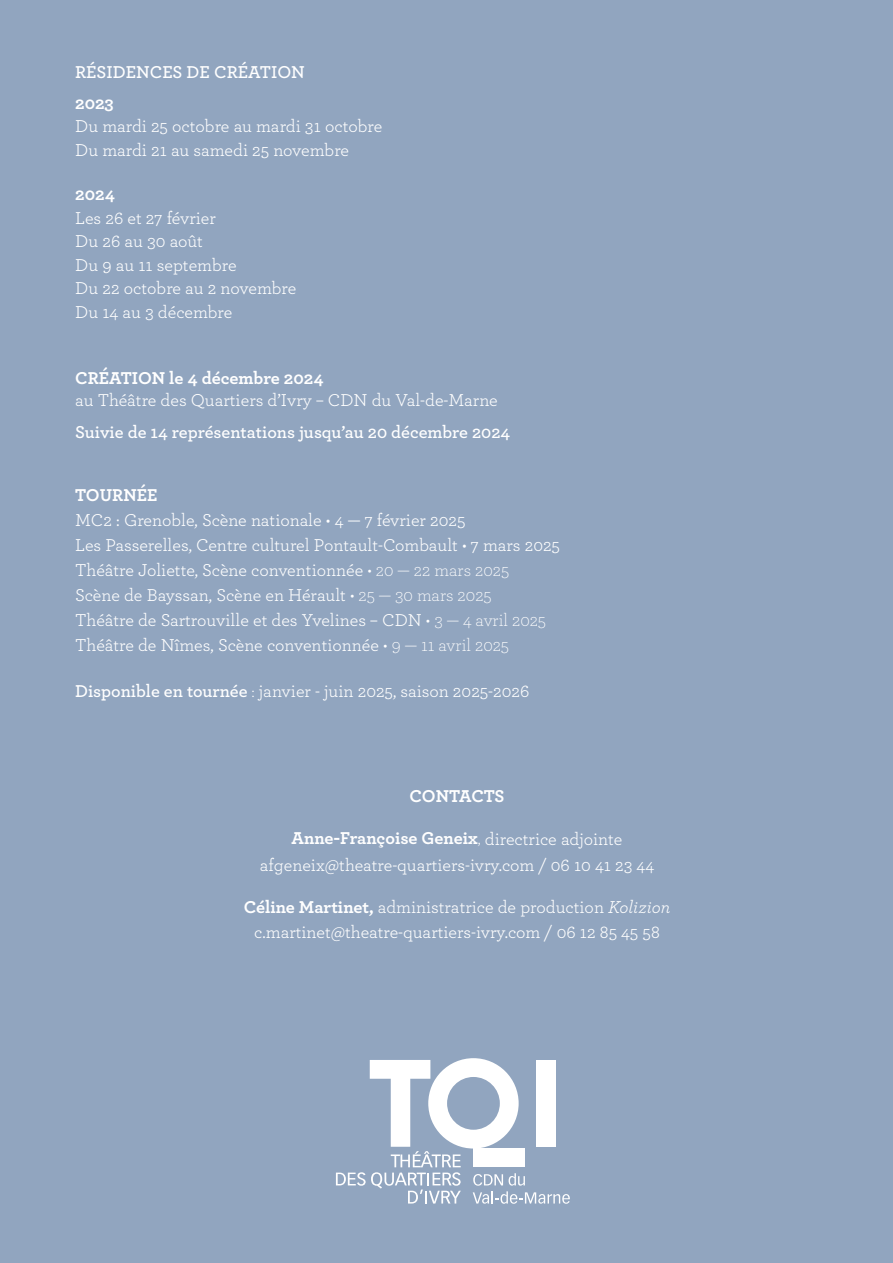
<style>
.page{position:relative;width:893px;height:1263px;background:#91a5bf}
.page>*{position:absolute;margin:0;border:0;box-sizing:border-box;transform-origin:0 0}
.t1{font:18px/23.5px "Archer";color:#fff}
.t2{font:600 18px "Archer";color:#fff}
.t3{font:700 18px "Archer";color:#fff}
.t4{font:700 18px "Archer";letter-spacing:-.02em;color:#fff}
.s1{font-weight:300}
.s2{font-weight:600}
.s3{font-weight:700}
.s4{font-style:italic}
</style>
<div class="page">
<svg style="left:336px;top:1058px;width:234px;height:146px"></svg>
<p class="t2" style="left:75px;top:59px;width:231px">RÉSIDENCES DE CRÉATION</p>
<p class="t3" style="left:75px;top:89px;width:40px">2023</p>
<p class="t1" style="left:75px;top:114px;width:309px">Du mardi 25 octobre au mardi 31 octobre<br>Du mardi 21 au samedi 25 novembre</p>
<p class="t3" style="left:75px;top:180px;width:41px">2024</p>
<p class="t1" style="left:75px;top:205px;width:223px">Les 26 et 27 février<br>Du 26 au 30 août<br>Du 9 au 11 septembre<br>Du 22 octobre au 2 novembre<br>Du 14 au 3 décembre</p>
<p class="t3" style="left:75px;top:364px;width:250px">CRÉATION le 4 décembre 2024</p>
<p class="t1" style="left:75px;top:387px;width:424px">au Théâtre des Quartiers d’Ivry – CDN du Val-de-Marne</p>
<p class="t2" style="left:75px;top:419px;width:437px">Suivie de 14 représentations jusqu’au 20 décembre 2024</p>
<p class="t3" style="left:75px;top:480px;width:84px">TOURNÉE</p>
<p class="t1" style="left:75px;top:506px;width:486px;line-height:25px">MC2 : Grenoble, Scène nationale • 4 — 7 février 2025<br>Les Passerelles, Centre culturel Pontault-Combault • 7 mars 2025<br>Théâtre Joliette, Scène conventionnée <span class="s1">• 20 — 22 mars 2025<br></span>Scène de Bayssan, Scène en Hérault <span class="s1">• 25 — 30 mars 2025<br></span>Théâtre de Sartrouville et des Yvelines – CDN <span class="s1">• 3 — 4 avril 2025<br></span>Théâtre de Nîmes, Scène conventionnée <span class="s1">• 9 — 11 avril 2025</span></p>
<p class="t1" style="left:75px;top:678px;width:456px"><span class="s2">Disponible en tournée</span> <span class="s1">:</span> janvier - juin 2025, saison 2025-2026</p>
<p class="t4" style="left:410px;top:782px;width:96px">CONTACTS</p>
<p class="t1" style="left:260px;top:823px;width:396px;line-height:27px;text-align:center"><span class="s3">Anne-Françoise Geneix</span><span class="s1">,</span> directrice adjointe afgeneix@theatre-quartiers-ivry.com / 06 10 41 23 44</p>
<p class="t1" style="left:244px;top:893px;width:428px;line-height:25.5px;text-align:center"><span class="s3">Céline Martinet,</span> administratrice de production <span class="s4">Kolizion </span>c.martinet@theatre-quartiers-ivry.com / 06 12 85 45 58</p>
</div>
